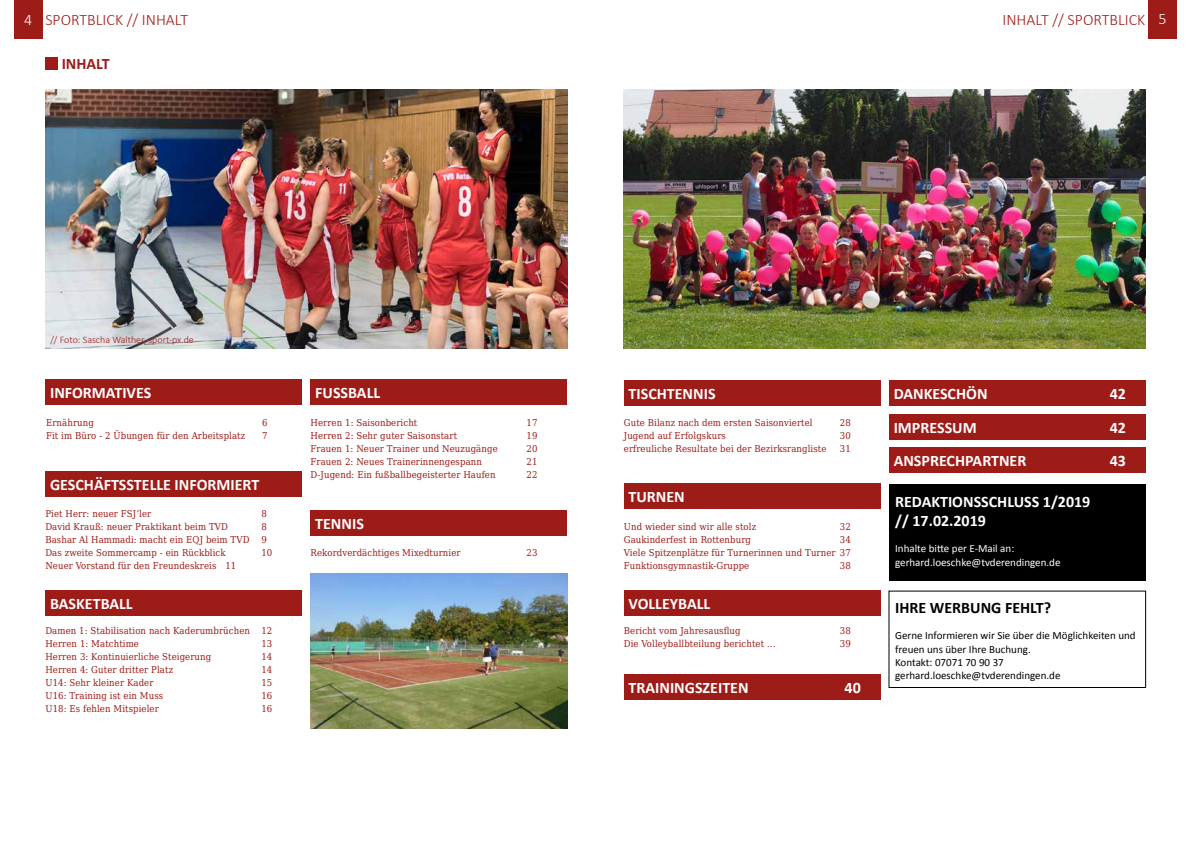
<style>
.page{position:relative;width:1191px;height:842px;background:#fff}
.page>*{position:absolute;margin:0;border:0;box-sizing:border-box;transform-origin:0 0}
.t1{font:700 16px/19.2px "Calibri";color:#fff}
.t2{font:300 16px "Calibri";color:#9d1c17}
.t3{font:700 16px "Calibri";color:#000}
.t4{font:700 16px "Calibri";color:#9d1c17}
.t5{font:11px/13.2px "Calibri";color:#000}
.t6{font:11px/13.2px "Calibri";color:#fff}
.t7{font:300 10px "Calibri";color:#9d1c17}
.t8{font:9.5px/13px "DejaVu Serif Condensed";letter-spacing:.01em;color:#9d1c17}
.s1{color:#fff}
</style>
<div class="page">
<div style="left:14px;top:0;width:29px;height:38px;background:#9d1c17"></div>
<div style="left:1148px;top:0;width:28px;height:38px;background:#9d1c17"></div>
<div style="left:45px;top:57px;width:13px;height:13px;background:#9d1c17"></div>
<img style="left:45px;top:89px;width:522px;height:260px">
<div style="left:45px;top:379px;width:257px;height:26px;background:#9d1c17"></div>
<div style="left:45px;top:471px;width:257px;height:26px;background:#9d1c17"></div>
<div style="left:310px;top:379px;width:257px;height:26px;background:#9d1c17"></div>
<div style="left:310px;top:510px;width:257px;height:26px;background:#9d1c17"></div>
<div style="left:624px;top:380px;width:256px;height:26px;background:#9d1c17"></div>
<div style="left:624px;top:483px;width:256px;height:26px;background:#9d1c17"></div>
<div style="left:624px;top:590px;width:256px;height:26px;background:#9d1c17"></div>
<div style="left:889px;top:380px;width:256px;height:26px;background:#9d1c17"></div>
<div style="left:889px;top:414px;width:256px;height:26px;background:#9d1c17"></div>
<div style="left:889px;top:446px;width:256px;height:26px;background:#9d1c17"></div>
<img style="left:624px;top:89px;width:521px;height:260px">
<div style="left:889px;top:485px;width:256px;height:96px;background:#000"></div>
<div style="left:888px;top:591px;width:258px;height:97px;border:1px solid #000"></div>
<div style="left:45px;top:590px;width:257px;height:26px;background:#9d1c17"></div>
<div style="left:624px;top:674px;width:256px;height:26px;background:#9d1c17"></div>
<img style="left:310px;top:573px;width:257px;height:155px">
<h1 class="t2" style="left:24px;top:10px;width:165px"><span class="s1">4</span> SPORTBLICK // INHALT</h1>
<h1 class="t2" style="left:1002px;top:10px;width:166px">INHALT // SPORTBLICK <span class="s1">5</span></h1>
<h1 class="t4" style="left:62px;top:53px;width:50px">INHALT</h1>
<p class="t7" style="left:50px;top:333px;width:145px">// Foto: Sascha Walther, sport-px.de</p>
<h1 class="t1" style="left:50px;top:383px;width:103px">INFORMATIVES</h1>
<p class="t8" style="left:46px;top:416px;width:49px">Ernährung</p>
<p class="t8" style="left:262px;top:416px;width:7px">6</p>
<p class="t8" style="left:46px;top:429px;width:201px">Fit im Büro - 2 Übungen für den Arbeitsplatz</p>
<p class="t8" style="left:262px;top:429px;width:7px">7</p>
<h1 class="t1" style="left:50px;top:475px;width:211px">GESCHÄFTSSTELLE INFORMIERT</h1>
<p class="t8" style="left:45px;top:507px;width:107px">Piet Herr: neuer FSJ‘ler</p>
<p class="t8" style="left:261px;top:507px;width:7px">8</p>
<p class="t8" style="left:45px;top:520px;width:184px">David Krauß: neuer Praktikant beim TVD</p>
<p class="t8" style="left:261px;top:520px;width:7px">8</p>
<p class="t8" style="left:45px;top:533px;width:206px">Bashar Al Hammadi: macht ein EQJ beim TVD</p>
<p class="t8" style="left:261px;top:533px;width:7px">9</p>
<p class="t8" style="left:45px;top:546px;width:182px">Das zweite Sommercamp - ein Rückblick</p>
<p class="t8" style="left:261px;top:546px;width:12px">10</p>
<p class="t8" style="left:45px;top:559px;width:192px">Neuer Vorstand für den Freundeskreis 11</p>
<h1 class="t1" style="left:50px;top:594px;width:84px">BASKETBALL</h1>
<p class="t8" style="left:45px;top:624px;width:228px">Damen 1: Stabilisation nach Kaderumbrüchen 12<br>Herren 1: Matchtime</p>
<p class="t8" style="left:261px;top:637px;width:12px">13</p>
<p class="t8" style="left:45px;top:650px;width:167px">Herren 3: Kontinuierliche Steigerung</p>
<p class="t8" style="left:261px;top:650px;width:12px">14</p>
<p class="t8" style="left:45px;top:663px;width:129px">Herren 4: Guter dritter Platz</p>
<p class="t8" style="left:261px;top:663px;width:12px">14</p>
<p class="t8" style="left:45px;top:676px;width:110px">U14: Sehr kleiner Kader</p>
<p class="t8" style="left:261px;top:676px;width:12px">15</p>
<p class="t8" style="left:45px;top:689px;width:119px">U16: Training ist ein Muss</p>
<p class="t8" style="left:261px;top:689px;width:12px">16</p>
<p class="t8" style="left:45px;top:702px;width:115px">U18: Es fehlen Mitspieler</p>
<p class="t8" style="left:261px;top:702px;width:12px">16</p>
<h1 class="t1" style="left:315px;top:383px;width:66px">FUSSBALL</h1>
<p class="t8" style="left:310px;top:416px;width:108px">Herren 1: Saisonbericht</p>
<p class="t8" style="left:526px;top:416px;width:12px">17</p>
<p class="t8" style="left:310px;top:429px;width:148px">Herren 2: Sehr guter Saisonstart</p>
<p class="t8" style="left:526px;top:429px;width:12px">19</p>
<p class="t8" style="left:310px;top:442px;width:189px">Frauen 1: Neuer Trainer und Neuzugänge</p>
<p class="t8" style="left:526px;top:442px;width:12px">20</p>
<p class="t8" style="left:310px;top:455px;width:173px">Frauen 2: Neues Trainerinnengespann</p>
<p class="t8" style="left:526px;top:455px;width:12px">21</p>
<p class="t8" style="left:310px;top:468px;width:187px">D-Jugend: Ein fußballbegeisterter Haufen</p>
<p class="t8" style="left:526px;top:468px;width:12px">22</p>
<h1 class="t1" style="left:315px;top:514px;width:50px">TENNIS</h1>
<p class="t8" style="left:310px;top:546px;width:152px">Rekordverdächtiges Mixedturnier</p>
<p class="t8" style="left:526px;top:546px;width:12px">23</p>
<h1 class="t1" style="left:628px;top:384px;width:88px">TISCHTENNIS</h1>
<p class="t8" style="left:624px;top:416px;width:190px">Gute Bilanz nach dem ersten Saisonviertel</p>
<p class="t8" style="left:840px;top:416px;width:12px">28</p>
<p class="t8" style="left:624px;top:429px;width:104px">Jugend auf Erfolgskurs</p>
<p class="t8" style="left:840px;top:429px;width:12px">30</p>
<p class="t8" style="left:624px;top:442px;width:204px">erfreuliche Resultate bei der Bezirksrangliste</p>
<p class="t8" style="left:840px;top:442px;width:12px">31</p>
<h1 class="t1" style="left:628px;top:487px;width:58px">TURNEN</h1>
<p class="t8" style="left:624px;top:520px;width:134px">Und wieder sind wir alle stolz</p>
<p class="t8" style="left:840px;top:520px;width:12px">32</p>
<p class="t8" style="left:624px;top:533px;width:228px">Gaukinderfest in Rottenburg<br>Viele Spitzenplätze für Turnerinnen und Turner 37<br>Funktionsgymnastik-Gruppe</p>
<p class="t8" style="left:840px;top:559px;width:12px">38</p>
<h1 class="t1" style="left:628px;top:594px;width:83px">VOLLEYBALL</h1>
<p class="t8" style="left:624px;top:624px;width:118px">Bericht vom Jahresausflug</p>
<p class="t8" style="left:840px;top:624px;width:12px">38</p>
<p class="t8" style="left:624px;top:637px;width:153px">Die Volleyballbteilung berichtet ...</p>
<p class="t8" style="left:840px;top:637px;width:12px">39</p>
<h1 class="t1" style="left:628px;top:678px;width:122px">TRAININGSZEITEN</h1>
<h1 class="t1" style="left:844px;top:678px;width:18px">40</h1>
<h1 class="t1" style="left:893px;top:384px;width:95px">DANKESCHÖN</h1>
<h1 class="t1" style="left:1109px;top:384px;width:18px">42</h1>
<h1 class="t1" style="left:893px;top:418px;width:84px">IMPRESSUM</h1>
<h1 class="t1" style="left:1109px;top:418px;width:18px">42</h1>
<h1 class="t1" style="left:893px;top:451px;width:134px">ANSPRECHPARTNER</h1>
<h1 class="t1" style="left:1109px;top:451px;width:18px">43</h1>
<h1 class="t1" style="left:895px;top:492px;width:197px">REDAKTIONSSCHLUSS 1/2019 // 17.02.2019</h1>
<p class="t6" style="left:895px;top:542px;width:167px">Inhalte bitte per E-Mail an: gerhard.loeschke@tvderendingen.de</p>
<h1 class="t3" style="left:895px;top:597px;width:158px">IHRE WERBUNG FEHLT?</h1>
<p class="t5" style="left:895px;top:629px;width:242px">Gerne Informieren wir Sie über die Möglichkeiten und freuen uns über Ihre Buchung.<br>Kontakt: 07071 70 90 37 gerhard.loeschke@tvderendingen.de</p>
</div>
